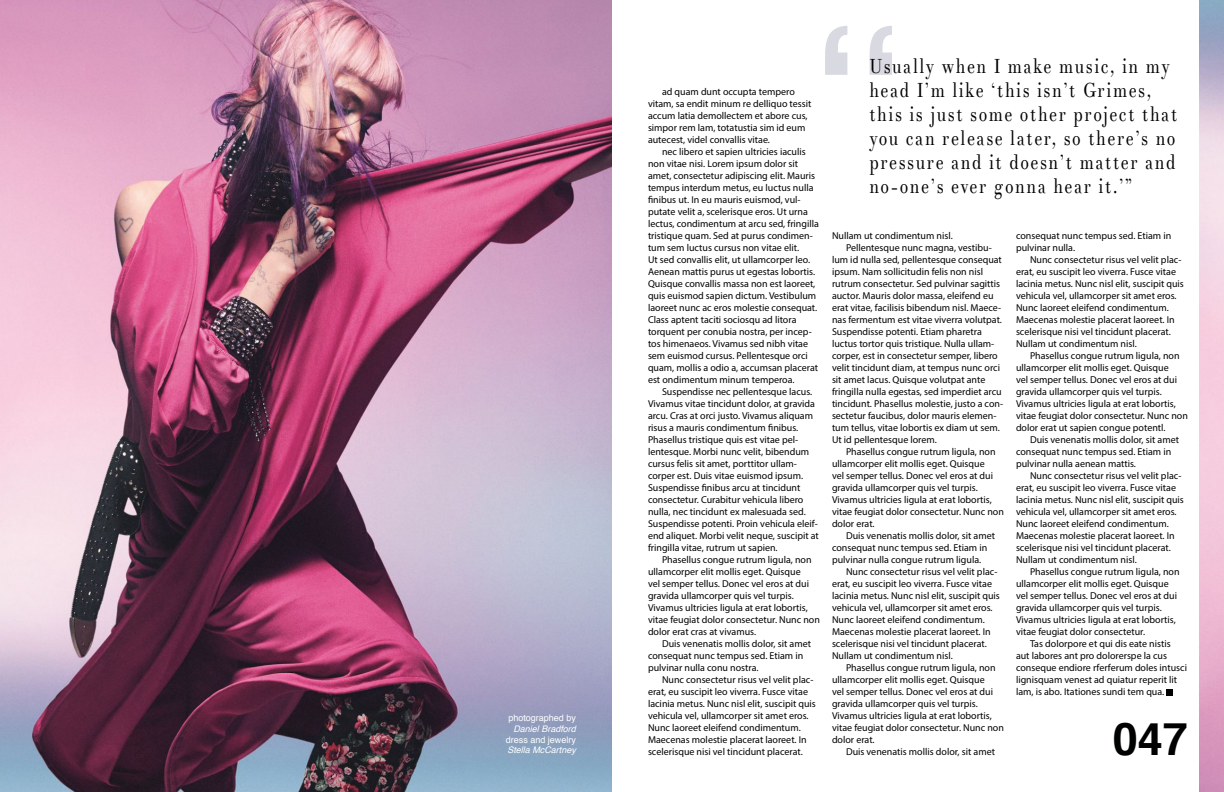
<style>
.page{position:relative;width:1224px;height:792px;background:#fff}
.page>*{position:absolute;margin:0;border:0;box-sizing:border-box;transform-origin:0 0}
.t1{font:185px "Lucida Sans Typewriter";color:#b1b4c3}
.t2{font:700 45px "Helvetica";color:#000101}
.t3{font:20px/24px "Theano Didot";letter-spacing:.09em;color:#000;scale:.85 1}
.t4{font:10px/12px "Myriad Pro";color:#000}
.t5{font:9px "Helvetica";color:#fff}
.t6{font:italic 9px "Helvetica";color:#fff}
</style>
<div class="page">
<img style="left:0;top:0;width:612px;height:792px">
<div style="left:1166px;top:689px;width:6px;height:7px;background:#000"></div>
<p class="t5" style="left:508px;top:711px;width:69px">photographed by</p>
<p class="t6" style="left:513px;top:722px;width:64px">Daniel Bradford</p>
<p class="t5" style="left:506px;top:732px;width:72px">dress and jewelry</p>
<p class="t6" style="left:507px;top:743px;width:70px">Stella McCartney</p>
<h1 class="t1" style="left:803px;top:-3px;width:113px">“</h1>
<h3 class="t3" style="left:869px;top:55px;width:364px">Usually when I make music, in my head I’m like ‘this isn’t Grimes, this is just some other project that you can release later, so there’s no pressure and it doesn’t matter and no-one’s ever gonna hear it.’”</h3>
<p class="t4" style="left:648px;top:85px;width:165px;text-indent:14px">ad quam dunt occupta tempero vitam, sa endit minum re delliquo tessit accum latia demollectem et abore cus, simpor rem lam, totatustia sim id eum autecest, videl convallis vitae.</p>
<p class="t4" style="left:648px;top:145px;width:172px;text-indent:14px">nec libero et sapien ultricies iaculis non vitae nisi. Lorem ipsum dolor sit amet, consectetur adipiscing elit. Mauris tempus interdum metus, eu luctus nulla finibus ut. In eu mauris euismod, vul&shy;putate velit a, scelerisque eros. Ut urna lectus, condimentum at arcu sed, fringilla tristique quam. Sed at purus condimen&shy;tum sem luctus cursus non vitae elit.<br>Ut sed convallis elit, ut ullamcorper leo.<br>Aenean mattis purus ut egestas lobortis.<br>Quisque convallis massa non est laoreet, quis euismod sapien dictum. Vestibulum laoreet nunc ac eros molestie consequat.<br>Class aptent taciti sociosqu ad litora torquent per conubia nostra, per incep&shy;tos himenaeos. Vivamus sed nibh vitae sem euismod cursus. Pellentesque orci quam, mollis a odio a, accumsan placerat est ondimentum minum temperoa.</p>
<p class="t4" style="left:648px;top:385px;width:172px;text-indent:14px">Suspendisse nec pellentesque lacus.<br>Vivamus vitae tincidunt dolor, at gravida arcu. Cras at orci justo. Vivamus aliquam risus a mauris condimentum finibus.<br>Phasellus tristique quis est vitae pel&shy;lentesque. Morbi nunc velit, bibendum cursus felis sit amet, porttitor ullam&shy;corper est. Duis vitae euismod ipsum.<br>Suspendisse finibus arcu at tincidunt consectetur. Curabitur vehicula libero nulla, nec tincidunt ex malesuada sed.<br>Suspendisse potenti. Proin vehicula eleif&shy;end aliquet. Morbi velit neque, suscipit at fringilla vitae, rutrum ut sapien.</p>
<p class="t4" style="left:648px;top:553px;width:173px;text-indent:14px">Phasellus congue rutrum ligula, non ullamcorper elit mollis eget. Quisque<br>vel semper tellus. Donec vel eros at dui gravida ullamcorper quis vel turpis.<br>Vivamus ultricies ligula at erat lobortis, vitae feugiat dolor consectetur. Nunc non dolor erat cras at vivamus.</p>
<p class="t4" style="left:648px;top:637px;width:165px;text-indent:14px">Duis venenatis mollis dolor, sit amet consequat nunc tempus sed. Etiam in pulvinar nulla conu nostra.</p>
<p class="t4" style="left:648px;top:673px;width:169px;text-indent:14px">Nunc consectetur risus vel velit plac&shy;erat, eu suscipit leo viverra. Fusce vitae lacinia metus. Nunc nisl elit, suscipit quis vehicula vel, ullamcorper sit amet eros.<br>Nunc laoreet eleifend condimentum.<br>Maecenas molestie placerat laoreet. In scelerisque nisi vel tincidunt placerat.</p>
<p class="t4" style="left:832px;top:229px;width:122px">Nullam ut condimentum nisl.</p>
<p class="t4" style="left:846px;top:241px;width:147px">Pellentesque nunc magna, vestibu-</p>
<p class="t4" style="left:832px;top:253px;width:171px">lum id nulla sed, pellentesque consequat</p>
<p class="t4" style="left:832px;top:265px;width:153px">ipsum. Nam sollicitudin felis non nisl</p>
<p class="t4" style="left:832px;top:277px;width:170px">rutrum consectetur. Sed pulvinar sagittis</p>
<p class="t4" style="left:832px;top:289px;width:163px">auctor. Mauris dolor massa, eleifend eu</p>
<p class="t4" style="left:832px;top:301px;width:171px">erat vitae, facilisis bibendum nisl. Maece-</p>
<p class="t4" style="left:832px;top:313px;width:172px">nas fermentum est vitae viverra volutpat.</p>
<p class="t4" style="left:832px;top:325px;width:151px">Suspendisse potenti. Etiam pharetra</p>
<p class="t4" style="left:832px;top:337px;width:164px">luctus tortor quis tristique. Nulla ullam-</p>
<p class="t4" style="left:832px;top:349px;width:167px">corper, est in consectetur semper, libero</p>
<p class="t4" style="left:832px;top:361px;width:170px">velit tincidunt diam, at tempus nunc orci</p>
<p class="t4" style="left:832px;top:373px;width:155px">sit amet lacus. Quisque volutpat ante</p>
<p class="t4" style="left:832px;top:385px;width:171px">fringilla nulla egestas, sed imperdiet arcu</p>
<p class="t4" style="left:832px;top:397px;width:173px">tincidunt. Phasellus molestie, justo a con-</p>
<p class="t4" style="left:832px;top:409px;width:166px">sectetur faucibus, dolor mauris elemen-</p>
<p class="t4" style="left:832px;top:421px;width:169px">tum tellus, vitae lobortis ex diam ut sem.</p>
<p class="t4" style="left:832px;top:433px;width:106px">Ut id pellentesque lorem.</p>
<p class="t4" style="left:846px;top:445px;width:151px">Phasellus congue rutrum ligula, non</p>
<p class="t4" style="left:832px;top:457px;width:154px">ullamcorper elit mollis eget. Quisque</p>
<p class="t4" style="left:832px;top:469px;width:163px">vel semper tellus. Donec vel eros at dui</p>
<p class="t4" style="left:832px;top:481px;width:147px">gravida ullamcorper quis vel turpis.</p>
<p class="t4" style="left:832px;top:493px;width:161px">Vivamus ultricies ligula at erat lobortis,</p>
<p class="t4" style="left:832px;top:505px;width:173px">vitae feugiat dolor consectetur. Nunc non</p>
<p class="t4" style="left:832px;top:517px;width:44px">dolor erat.</p>
<p class="t4" style="left:846px;top:529px;width:151px">Duis venenatis mollis dolor, sit amet</p>
<p class="t4" style="left:832px;top:541px;width:157px">consequat nunc tempus sed. Etiam in</p>
<p class="t4" style="left:832px;top:553px;width:151px">pulvinar nulla congue rutrum ligula.</p>
<p class="t4" style="left:846px;top:565px;width:153px">Nunc consectetur risus vel velit plac-</p>
<p class="t4" style="left:832px;top:577px;width:162px">erat, eu suscipit leo viverra. Fusce vitae</p>
<p class="t4" style="left:832px;top:589px;width:169px">lacinia metus. Nunc nisl elit, suscipit quis</p>
<p class="t4" style="left:832px;top:601px;width:162px">vehicula vel, ullamcorper sit amet eros.</p>
<p class="t4" style="left:832px;top:613px;width:154px">Nunc laoreet eleifend condimentum.</p>
<p class="t4" style="left:832px;top:625px;width:160px">Maecenas molestie placerat laoreet. In</p>
<p class="t4" style="left:832px;top:637px;width:156px">scelerisque nisi vel tincidunt placerat.</p>
<p class="t4" style="left:832px;top:649px;width:122px">Nullam ut condimentum nisl.</p>
<p class="t4" style="left:846px;top:661px;width:151px">Phasellus congue rutrum ligula, non</p>
<p class="t4" style="left:832px;top:673px;width:154px">ullamcorper elit mollis eget. Quisque</p>
<p class="t4" style="left:832px;top:685px;width:163px">vel semper tellus. Donec vel eros at dui</p>
<p class="t4" style="left:832px;top:697px;width:147px">gravida ullamcorper quis vel turpis.</p>
<p class="t4" style="left:832px;top:709px;width:161px">Vivamus ultricies ligula at erat lobortis,</p>
<p class="t4" style="left:832px;top:721px;width:173px">vitae feugiat dolor consectetur. Nunc non</p>
<p class="t4" style="left:832px;top:733px;width:44px">dolor erat.</p>
<p class="t4" style="left:846px;top:745px;width:151px">Duis venenatis mollis dolor, sit amet</p>
<p class="t4" style="left:1016px;top:229px;width:157px">consequat nunc tempus sed. Etiam in pulvinar nulla.</p>
<p class="t4" style="left:1016px;top:253px;width:169px;text-indent:14px">Nunc consectetur risus vel velit plac&shy;erat, eu suscipit leo viverra. Fusce vitae lacinia metus. Nunc nisl elit, suscipit quis vehicula vel, ullamcorper sit amet eros.<br>Nunc laoreet eleifend condimentum.<br>Maecenas molestie placerat laoreet. In scelerisque nisi vel tincidunt placerat.<br>Nullam ut condimentum nisl.</p>
<p class="t4" style="left:1016px;top:349px;width:173px;text-indent:14px">Phasellus congue rutrum ligula, non ullamcorper elit mollis eget. Quisque<br>vel semper tellus. Donec vel eros at dui gravida ullamcorper quis vel turpis.<br>Vivamus ultricies ligula at erat lobortis, vitae feugiat dolor consectetur. Nunc non dolor erat ut sapien congue potentl.</p>
<p class="t4" style="left:1016px;top:433px;width:165px;text-indent:14px">Duis venenatis mollis dolor, sit amet consequat nunc tempus sed. Etiam in pulvinar nulla aenean mattis.</p>
<p class="t4" style="left:1016px;top:469px;width:169px;text-indent:14px">Nunc consectetur risus vel velit plac&shy;erat, eu suscipit leo viverra. Fusce vitae lacinia metus. Nunc nisl elit, suscipit quis vehicula vel, ullamcorper sit amet eros.<br>Nunc laoreet eleifend condimentum.<br>Maecenas molestie placerat laoreet. In scelerisque nisi vel tincidunt placerat.<br>Nullam ut condimentum nisl.</p>
<p class="t4" style="left:1016px;top:565px;width:165px;text-indent:14px">Phasellus congue rutrum ligula, non ullamcorper elit mollis eget. Quisque vel semper tellus. Donec vel eros at dui gravida ullamcorper quis vel turpis.<br>Vivamus ultricies ligula at erat lobortis, vitae feugiat dolor consectetur.</p>
<p class="t4" style="left:1016px;top:637px;width:173px;text-indent:14px">Tas dolorpore et qui dis eate nistis<br>aut labores ant pro dolorerspe la cus conseque endiore rferferum doles intusci lignisquam venest ad quiatur reperit lit lam, is abo. Itationes sundi tem qua.</p>
<h2 class="t2" style="left:1113px;top:703px;width:77px">047</h2>
</div>
